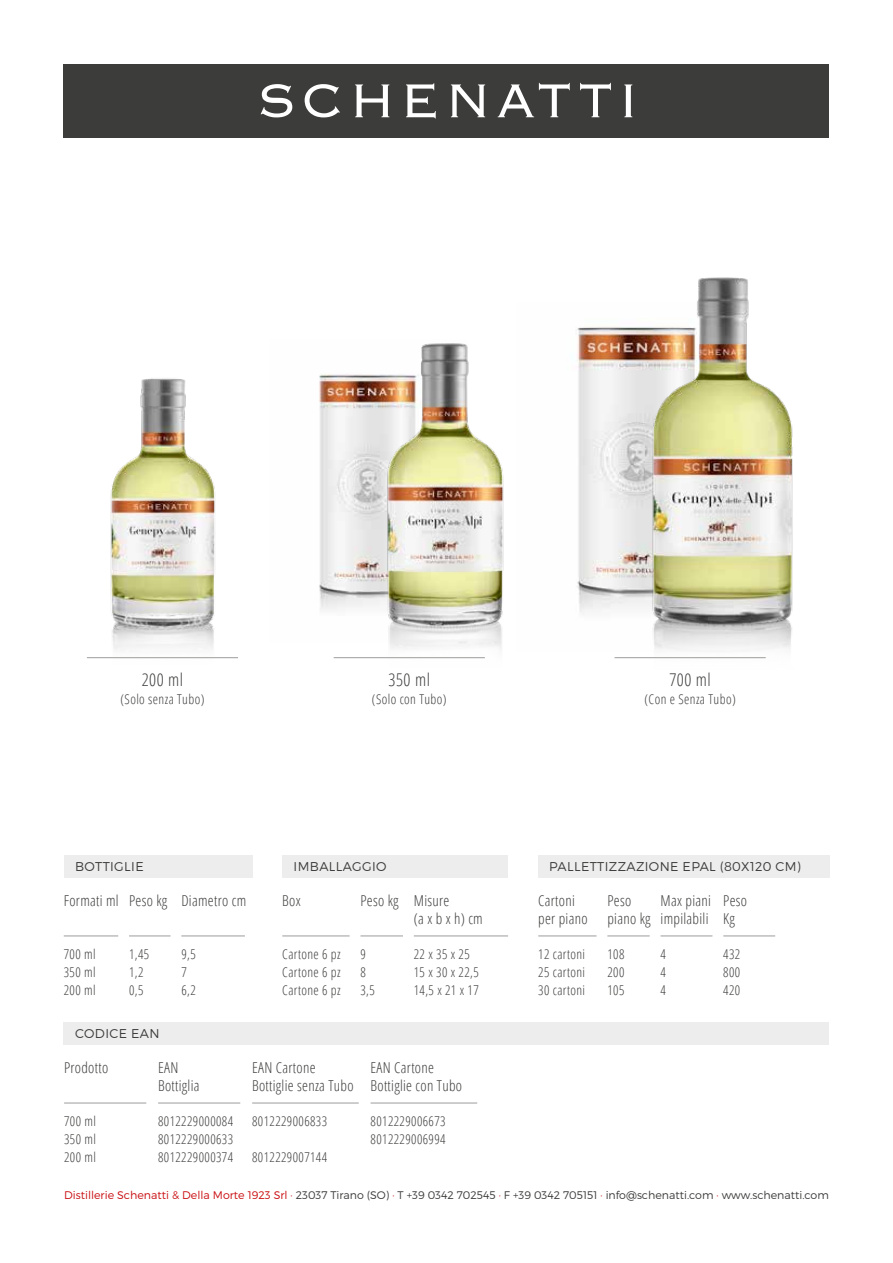
<style>
.page{position:relative;width:893px;height:1263px;background:#fff}
.page>*{position:absolute;margin:0;border:0;box-sizing:border-box;transform-origin:0 0}
.t1{font:300 condensed 17.55px "Open Sans";letter-spacing:.03em;color:#3c3c3b}
.t2{font:300 condensed 15px/18px "Open Sans";letter-spacing:.02em;color:#3c3c3b}
.t3{font:300 condensed 13.5px/18px "Open Sans";letter-spacing:.03em;color:#3c3c3b;text-align:justify}
.t4{font:300 12.75px "Montserrat";letter-spacing:.03em;color:#3c3c3b}
.t5{font:300 10.95px "Montserrat";color:#3c3c3b}
.s1{color:#c90c0f}
</style>
<div class="page">
<img style="left:577px;top:327px;width:55px;height:287px">
<img style="left:319px;top:374px;width:36px;height:236px">
<div style="left:64px;top:64px;width:765px;height:74px;background:#3c3c3b"></div>
<svg style="left:261px;top:84px;width:31px;height:33px"></svg>
<svg style="left:305px;top:84px;width:35px;height:33px"></svg>
<svg style="left:355px;top:84px;width:34px;height:33px"></svg>
<svg style="left:406px;top:83px;width:30px;height:35px"></svg>
<svg style="left:451px;top:84px;width:34px;height:33px"></svg>
<svg style="left:498px;top:83px;width:72px;height:34px"></svg>
<svg style="left:580px;top:83px;width:31px;height:34px"></svg>
<svg style="left:624px;top:84px;width:8px;height:33px"></svg>
<hr style="left:64px;top:1103px;width:82px;height:1px;background:#9d9d9c">
<div style="left:64px;top:1022px;width:765px;height:22px;background:#ededed"></div>
<hr style="left:158px;top:1103px;width:82px;height:1px;background:#9d9d9c">
<img style="left:87px;top:378px;width:151px;height:281px">
<img style="left:355px;top:343px;width:149px;height:316px">
<img style="left:632px;top:277px;width:161px;height:382px">
<hr style="left:87px;top:657px;width:151px;height:1px;background:#9d9d9c">
<hr style="left:334px;top:657px;width:151px;height:1px;background:#9d9d9c">
<hr style="left:614px;top:657px;width:152px;height:1px;background:#9d9d9c">
<div style="left:64px;top:855px;width:188px;height:22px;background:#ededed"></div>
<hr style="left:64px;top:935px;width:54px;height:1px;background:#9d9d9c">
<hr style="left:129px;top:935px;width:42px;height:1px;background:#9d9d9c">
<hr style="left:181px;top:935px;width:64px;height:1px;background:#9d9d9c">
<hr style="left:282px;top:935px;width:68px;height:1px;background:#9d9d9c">
<hr style="left:360px;top:935px;width:43px;height:1px;background:#9d9d9c">
<hr style="left:414px;top:935px;width:94px;height:1px;background:#9d9d9c">
<div style="left:282px;top:855px;width:226px;height:22px;background:#ededed"></div>
<hr style="left:538px;top:935px;width:58px;height:1px;background:#9d9d9c">
<hr style="left:607px;top:935px;width:43px;height:1px;background:#9d9d9c">
<hr style="left:661px;top:935px;width:51px;height:1px;background:#9d9d9c">
<div style="left:538px;top:855px;width:291px;height:22px;background:#ededed"></div>
<hr style="left:723px;top:935px;width:52px;height:1px;background:#9d9d9c">
<hr style="left:252px;top:1103px;width:107px;height:1px;background:#9d9d9c">
<hr style="left:371px;top:1103px;width:106px;height:1px;background:#9d9d9c">
<p class="t1" style="left:142px;top:668px;width:43px">200 ml</p>
<p class="t3" style="left:120px;top:690px;width:86px">(Solo senza Tubo)</p>
<p class="t1" style="left:389px;top:668px;width:43px">350 ml</p>
<p class="t3" style="left:372px;top:690px;width:76px">(Solo con Tubo)</p>
<p class="t1" style="left:669px;top:668px;width:43px">700 ml</p>
<p class="t3" style="left:644px;top:690px;width:93px">(Con e Senza Tubo)</p>
<p class="t4" style="left:75px;top:859px;width:70px">BOTTIGLIE</p>
<p class="t4" style="left:294px;top:859px;width:95px">IMBALLAGGIO</p>
<p class="t2" style="left:64px;top:891px;width:56px">Formati ml</p>
<p class="t2" style="left:129px;top:891px;width:40px">Peso kg</p>
<p class="t2" style="left:181px;top:891px;width:66px">Diametro cm</p>
<p class="t2" style="left:282px;top:891px;width:20px">Box</p>
<p class="t2" style="left:360px;top:891px;width:40px">Peso kg</p>
<p class="t2" style="left:414px;top:891px;width:71px">Misure<br>(a x b x h) cm</p>
<p class="t3" style="left:64px;top:945px;width:33px">700 ml 350 ml 200 ml</p>
<p class="t3" style="left:129px;top:945px;width:22px;text-align:left">1,45<br>1,2<br>0,5</p>
<p class="t3" style="left:181px;top:945px;width:16px;text-align:left">9,5<br>7<br>6,2</p>
<p class="t3" style="left:282px;top:945px;width:60px">Cartone 6 pz Cartone 6 pz Cartone 6 pz</p>
<p class="t3" style="left:360px;top:945px;width:16px;text-align:left">9<br>8<br>3,5</p>
<p class="t3" style="left:414px;top:945px;width:66px;text-align:left">22 x 35 x 25<br>15 x 30 x 22,5<br>14,5 x 21 x 17</p>
<p class="t4" style="left:75px;top:1026px;width:86px">CODICE EAN</p>
<p class="t2" style="left:64px;top:1058px;width:46px">Prodotto</p>
<p class="t2" style="left:158px;top:1058px;width:43px">EAN<br>Bottiglia</p>
<p class="t2" style="left:252px;top:1058px;width:103px">EAN Cartone<br>Bottiglie senza Tubo</p>
<p class="t2" style="left:371px;top:1058px;width:93px">EAN Cartone<br>Bottiglie con Tubo</p>
<p class="t3" style="left:64px;top:1112px;width:33px">700 ml 350 ml 200 ml</p>
<p class="t3" style="left:158px;top:1112px;width:77px">8012229000084<br>8012229000633<br>8012229000374</p>
<p class="t3" style="left:252px;top:1112px;width:77px">8012229006833</p>
<p class="t3" style="left:252px;top:1148px;width:77px">8012229007144</p>
<p class="t3" style="left:371px;top:1112px;width:77px">8012229006673<br>8012229006994</p>
<p class="t4" style="left:549px;top:859px;width:253px">PALLETTIZZAZIONE EPAL (80X120 CM)</p>
<p class="t2" style="left:538px;top:891px;width:51px">Cartoni per piano</p>
<p class="t3" style="left:538px;top:945px;width:48px">12 cartoni 25 cartoni 30 cartoni</p>
<p class="t2" style="left:607px;top:891px;width:45px">Peso piano kg</p>
<p class="t3" style="left:607px;top:945px;width:19px">108<br>200<br>105</p>
<p class="t2" style="left:661px;top:891px;width:52px">Max piani impilabili</p>
<p class="t3" style="left:661px;top:945px;width:7px">4<br>4<br>4</p>
<p class="t2" style="left:723px;top:891px;width:25px">Peso<br>Kg</p>
<p class="t3" style="left:723px;top:945px;width:19px">432<br>800<br>420</p>
<p class="t5" style="left:64px;top:1188px;width:766px"><span class="s1">Distillerie Schenatti &amp; Della Morte 1923 Srl ·</span> 23037 Tirano (SO) <span class="s1">·</span> T +39 0342 702545 <span class="s1">·</span> F +39 0342 705151 <span class="s1">·</span> info@schenatti.com <span class="s1">·</span> www.schenatti.com</p>
</div>
